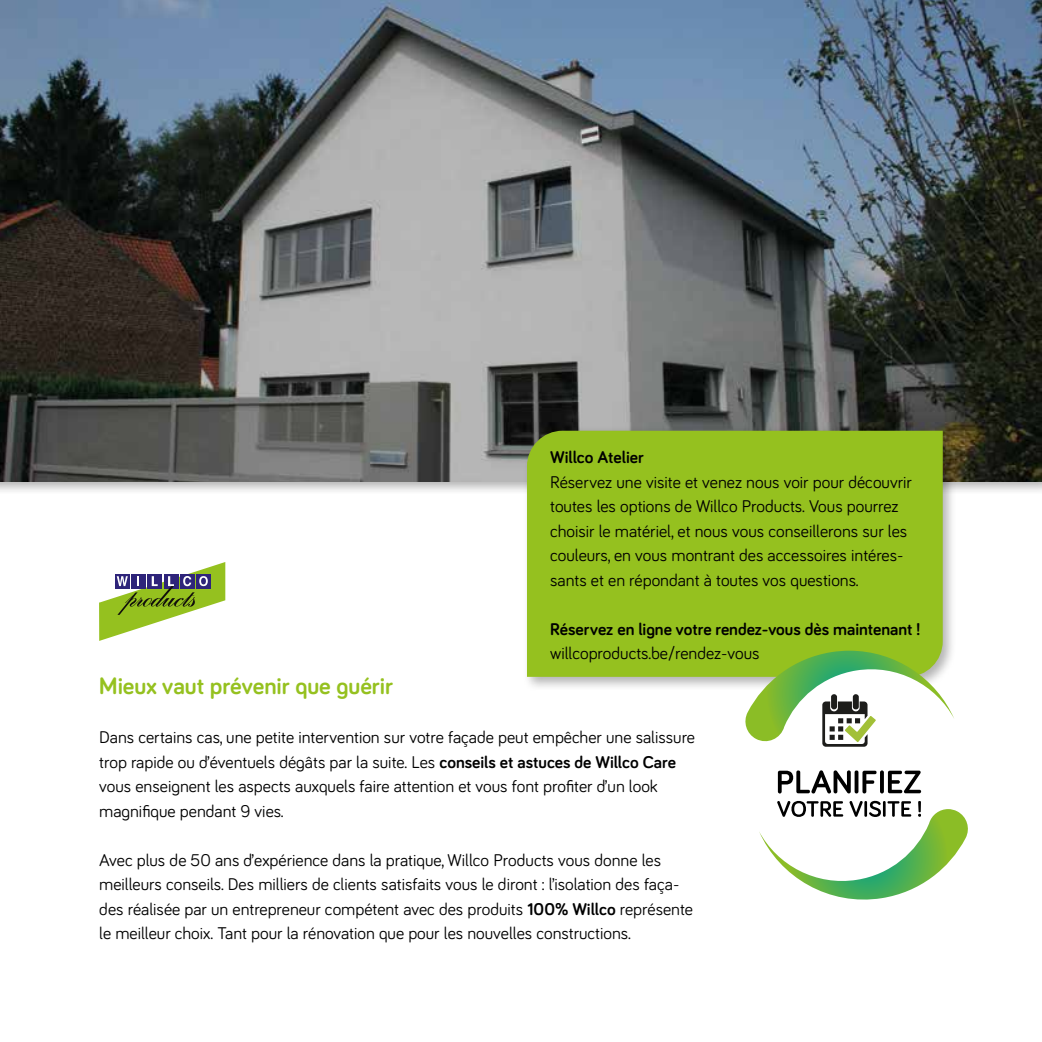
<style>
.page{position:relative;width:1042px;height:1042px;background:#fff}
.page>*{position:absolute;margin:0;border:0;box-sizing:border-box;transform-origin:0 0}
.t1{font:700 24.5px "Bariol";color:#95c11f}
.t2{font:17.5px/24.5px "Bariol";color:#000}
.t3{font:700 17.5px "Bariol";color:#000}
.s1{font-weight:700}
</style>
<div class="page">
<img style="left:0;top:0;width:1042px;height:481px">
<svg style="left:99px;top:562px;width:126px;height:79px"></svg>
<div style="left:522px;top:426px;width:435px;height:265px;background:#000;opacity:.3"></div>
<div style="left:526px;top:430px;width:417px;height:248px;background:#95c11f"></div>
<svg style="left:742px;top:651px;width:212px;height:96px"></svg>
<svg style="left:778px;top:770px;width:99px;height:23px"></svg>
<svg style="left:880px;top:770px;width:4px;height:23px"></svg>
<svg style="left:888px;top:770px;width:33px;height:23px"></svg>
<svg style="left:759px;top:800px;width:209px;height:100px"></svg>
<p class="t3" style="left:550px;top:445px;width:95px">Willco Atelier</p>
<p class="t2" style="left:550px;top:469px;width:363px">Réservez une visite et venez nous voir pour découvrir toutes les options de Willco Products. Vous pourrez choisir le matériel, et nous vous conseillerons sur les couleurs, en vous montrant des accessoires intéres&shy;sants et en répondant à toutes vos questions.</p>
<p class="t3" style="left:550px;top:617px;width:371px">Réservez en ligne votre rendez-vous dès maintenant !</p>
<p class="t2" style="left:550px;top:640px;width:211px">willcoproducts.be/rendez-vous</p>
<h1 class="t1" style="left:99px;top:669px;width:295px">Mieux vaut prévenir que guérir</h1>
<p class="t2" style="left:99px;top:724px;width:597px">Dans certains cas, une petite intervention sur votre façade peut empêcher une salissure trop rapide ou d’éventuels dégâts par la suite. Les <span class="s1">conseils et astuces de Willco Care </span>vous enseignent les aspects auxquels faire attention et vous font profiter d’un look magnifique pendant 9 vies.</p>
<p class="t2" style="left:99px;top:847px;width:595px">Avec plus de 50 ans d’expérience dans la pratique, Willco Products vous donne les meilleurs conseils. Des milliers de clients satisfaits vous le diront : l’isolation des faça&shy;des réalisée par un entrepreneur compétent avec des produits <span class="s1">100% Willco</span> représente le meilleur choix. Tant pour la rénovation que pour les nouvelles constructions.</p>
</div>
